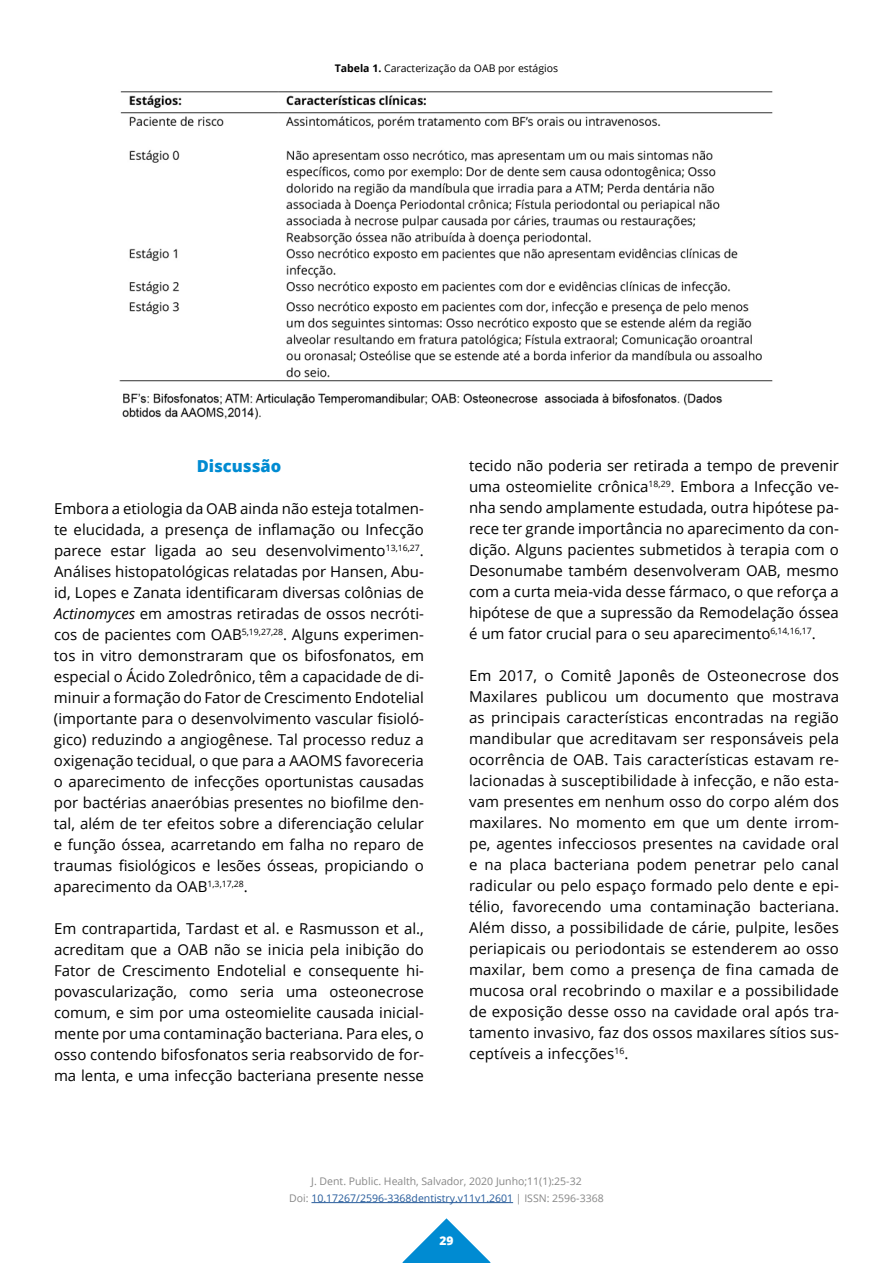
<style>
.page{position:relative;width:893px;height:1263px;background:#fff}
.page>*{position:absolute;margin:0;border:0;box-sizing:border-box;transform-origin:0 0}
.t1{font:800 16.5px "Open Sans";color:#008bd2}
.t2{font:15px/21px "Open Sans";color:#000;text-align:justify}
.t3{font:800 12px "Open Sans";color:#fff}
.t4{font:10.5px/16.5px "Open Sans";color:#878787;text-align:center}
.t5{font:10.5px "Open Sans";color:#000}
.s1{font-weight:700}
.s2{font-style:italic}
.s3{color:#265b9b}
</style>
<div class="page">
<svg style="left:402px;top:1218px;width:89px;height:45px"></svg>
<hr style="left:311px;top:1202px;width:202px;height:1px;background:#265b9b">
<img style="left:119px;top:91px;width:654px;height:329px">
<p class="t5" style="left:335px;top:61px;width:225px"><span class="s1">Tabela 1.</span> Caracterização da OAB por estágios</p>
<p class="t1" style="left:197px;top:453px;width:86px">Discussão</p>
<p class="t2" style="left:54px;top:497px;width:371px">Embora a etiologia da OAB ainda não esteja totalmen&shy;te elucidada, a presença de inflamação ou Infecção parece estar ligada ao seu desenvolvimento<sup>13,16,27</sup>.<br>Análises histopatológicas relatadas por Hansen, Abu&shy;id, Lopes e Zanata identificaram diversas colônias de <span class="s2">Actinomyces</span> em amostras retiradas de ossos necróti&shy;cos de pacientes com OAB<sup>5,19,27,28</sup>. Alguns experimen&shy;tos in vitro demonstraram que os bifosfonatos, em especial o Ácido Zoledrônico, têm a capacidade de di&shy;minuir a formação do Fator de Crescimento Endotelial (importante para o desenvolvimento vascular fisioló&shy;gico) reduzindo a angiogênese. Tal processo reduz a oxigenação tecidual, o que para a AAOMS favoreceria o aparecimento de infecções oportunistas causadas por bactérias anaeróbias presentes no biofilme den&shy;tal, além de ter efeitos sobre a diferenciação celular e função óssea, acarretando em falha no reparo de traumas fisiológicos e lesões ósseas, propiciando o aparecimento da OAB<sup>1,3,17,28</sup>.</p>
<p class="t2" style="left:54px;top:917px;width:371px">Em contrapartida, Tardast et al. e Rasmusson et al., acreditam que a OAB não se inicia pela inibição do Fator de Crescimento Endotelial e consequente hi&shy;povascularização, como seria uma osteonecrose comum, e sim por uma osteomielite causada inicial&shy;mente por uma contaminação bacteriana. Para eles, o osso contendo bifosfonatos seria reabsorvido de for&shy;ma lenta, e uma infecção bacteriana presente nesse</p>
<p class="t2" style="left:469px;top:454px;width:371px">tecido não poderia ser retirada a tempo de prevenir uma osteomielite crônica<sup>18,29</sup>. Embora a Infecção ve&shy;nha sendo amplamente estudada, outra hipótese pa&shy;rece ter grande importância no aparecimento da con&shy;dição. Alguns pacientes submetidos à terapia com o Desonumabe também desenvolveram OAB, mesmo com a curta meia-vida desse fármaco, o que reforça a hipótese de que a supressão da Remodelação óssea é um fator crucial para o seu aparecimento<sup>6,14,16,17</sup>.</p>
<p class="t2" style="left:469px;top:664px;width:371px">Em 2017, o Comitê Japonês de Osteonecrose dos Maxilares publicou um documento que mostrava as principais características encontradas na região mandibular que acreditavam ser responsáveis pela ocorrência de OAB. Tais características estavam re&shy;lacionadas à susceptibilidade à infecção, e não esta&shy;vam presentes em nenhum osso do corpo além dos maxilares. No momento em que um dente irrom&shy;pe, agentes infecciosos presentes na cavidade oral e na placa bacteriana podem penetrar pelo canal radicular ou pelo espaço formado pelo dente e epi&shy;télio, favorecendo uma contaminação bacteriana.<br>Além disso, a possibilidade de cárie, pulpite, lesões periapicais ou periodontais se estenderem ao osso maxilar, bem como a presença de fina camada de mucosa oral recobrindo o maxilar e a possibilidade de exposição desse osso na cavidade oral após tra&shy;tamento invasivo, faz dos ossos maxilares sítios sus&shy;ceptíveis a infecções<sup>16</sup>.</p>
<p class="t4" style="left:289px;top:1173px;width:316px">J. Dent. Public. Health, Salvador, 2020 Junho;11(1):25-32<br>Doi: <span class="s3">10.17267/2596-3368dentistry.v11v1.2601</span> | ISSN: 2596-3368</p>
<p class="t3" style="left:439px;top:1232px;width:16px">29</p>
</div>
